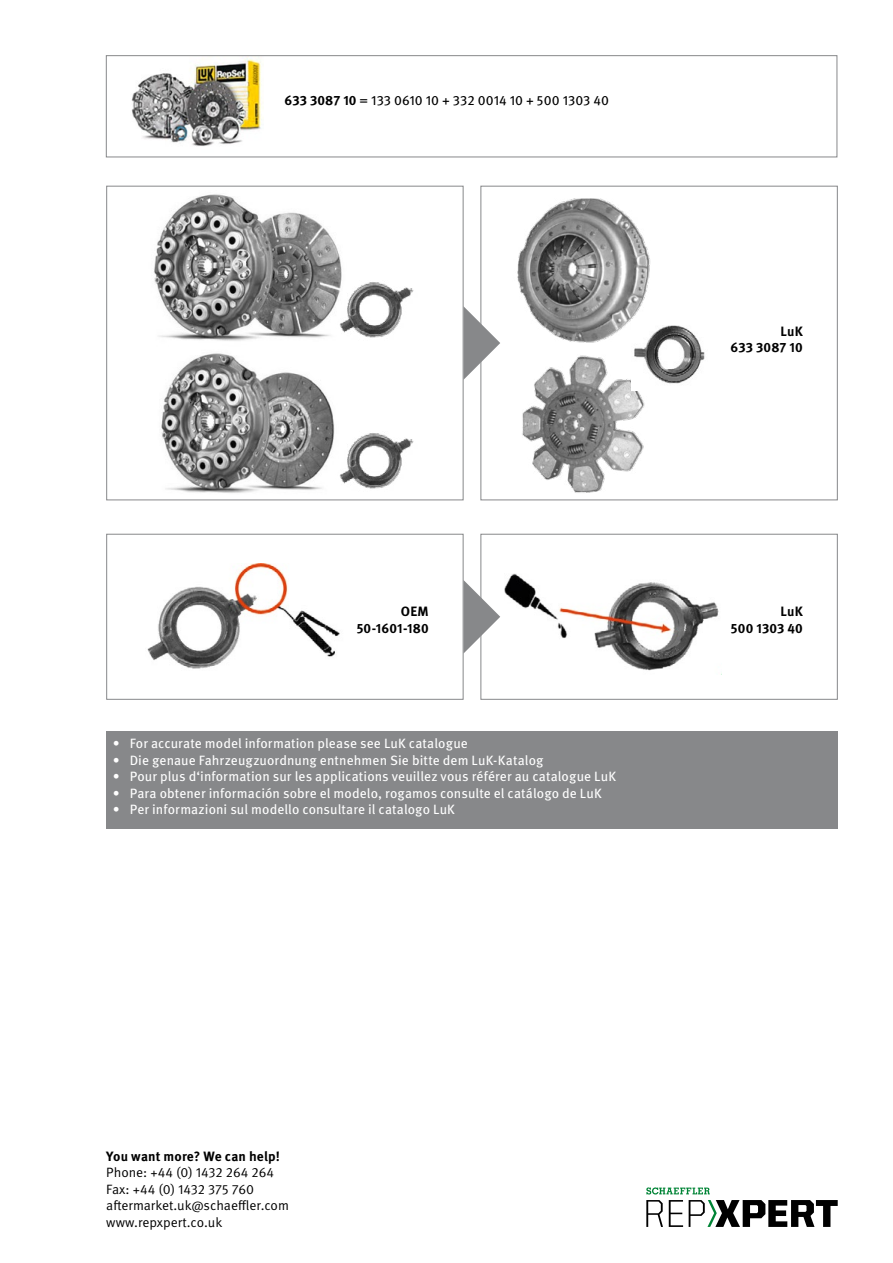
<style>
.page{position:relative;width:893px;height:1263px;background:#fff}
.page>*{position:absolute;margin:0;border:0;box-sizing:border-box;transform-origin:0 0}
.t1{font:13.5px "Meta OT";letter-spacing:.005em;color:#fff}
.t2{font:13.5px/16.5px "Meta OT Norm";color:#000}
.t3{font:700 13.5px/16.5px "Meta OT";letter-spacing:.01em;color:#000;text-align:right}
.t4{font:13.5px "Meta OT";letter-spacing:.005em;color:#000}
.s1{font-weight:700}
</style>
<div class="page">
<div style="left:106px;top:731px;width:732px;height:98px;background:#87888a"></div>
<img style="left:131px;top:57px;width:130px;height:89px">
<div style="left:106px;top:55px;width:731px;height:102px;border:1px solid #87888a"></div>
<div style="left:106px;top:186px;width:357px;height:314px;border:1px solid #87888a"></div>
<div style="left:480px;top:186px;width:358px;height:314px;border:1px solid #87888a"></div>
<img style="left:154px;top:194px;width:188px;height:147px">
<img style="left:161px;top:353px;width:173px;height:140px">
<img style="left:517px;top:198px;width:134px;height:145px">
<img style="left:522px;top:355px;width:123px;height:138px">
<img style="left:631px;top:319px;width:74px;height:71px">
<img style="left:331px;top:270px;width:83px;height:71px">
<img style="left:331px;top:421px;width:83px;height:72px">
<div style="left:106px;top:534px;width:357px;height:166px;border:1px solid #87888a"></div>
<div style="left:480px;top:534px;width:358px;height:166px;border:1px solid #87888a"></div>
<svg style="left:463px;top:306px;width:37px;height:74px"></svg>
<img style="left:147px;top:563px;width:193px;height:106px">
<img style="left:504px;top:573px;width:215px;height:98px">
<svg style="left:463px;top:580px;width:37px;height:73px"></svg>
<svg style="left:646px;top:1200px;width:17px;height:27px"></svg>
<svg style="left:669px;top:1200px;width:14px;height:27px"></svg>
<svg style="left:689px;top:1200px;width:149px;height:27px"></svg>
<svg style="left:646px;top:1187px;width:64px;height:7px"></svg>
<p class="t4" style="left:285px;top:92px;width:326px"><span class="s1">633 3087 10</span> = 133 0610 10 + 332 0014 10 + 500 1303 40</p>
<p class="t3" style="left:731px;top:323px;width:74px">LuK<br>633 3087 10</p>
<p class="t3" style="left:357px;top:603px;width:74px">OEM<br>50-1601-180</p>
<p class="t3" style="left:731px;top:603px;width:74px">LuK<br>500 1303 40</p>
<p class="t1" style="left:113px;top:735px;width:357px">• For accurate model information please see LuK catalogue</p>
<p class="t1" style="left:113px;top:752px;width:432px">• Die genaue Fahrzeugzuordnung entnehmen Sie bitte dem LuK-Katalog</p>
<p class="t1" style="left:113px;top:768px;width:505px">• Pour plus d‘information sur les applications veuillez vous référer au catalogue LuK</p>
<p class="t1" style="left:113px;top:785px;width:491px">• Para obtener información sobre el modelo, rogamos consulte el catálogo de LuK</p>
<p class="t1" style="left:113px;top:801px;width:344px">• Per informazioni sul modello consultare il catalogo LuK</p>
<p class="t3" style="left:106px;top:1148px;width:175px">You want more? We can help!</p>
<p class="t2" style="left:106px;top:1165px;width:184px">Phone: +44 (0) 1432 264 264<br>Fax: +44 (0) 1432 375 760 aftermarket.uk@schaeffler.com www.repxpert.co.uk</p>
</div>
